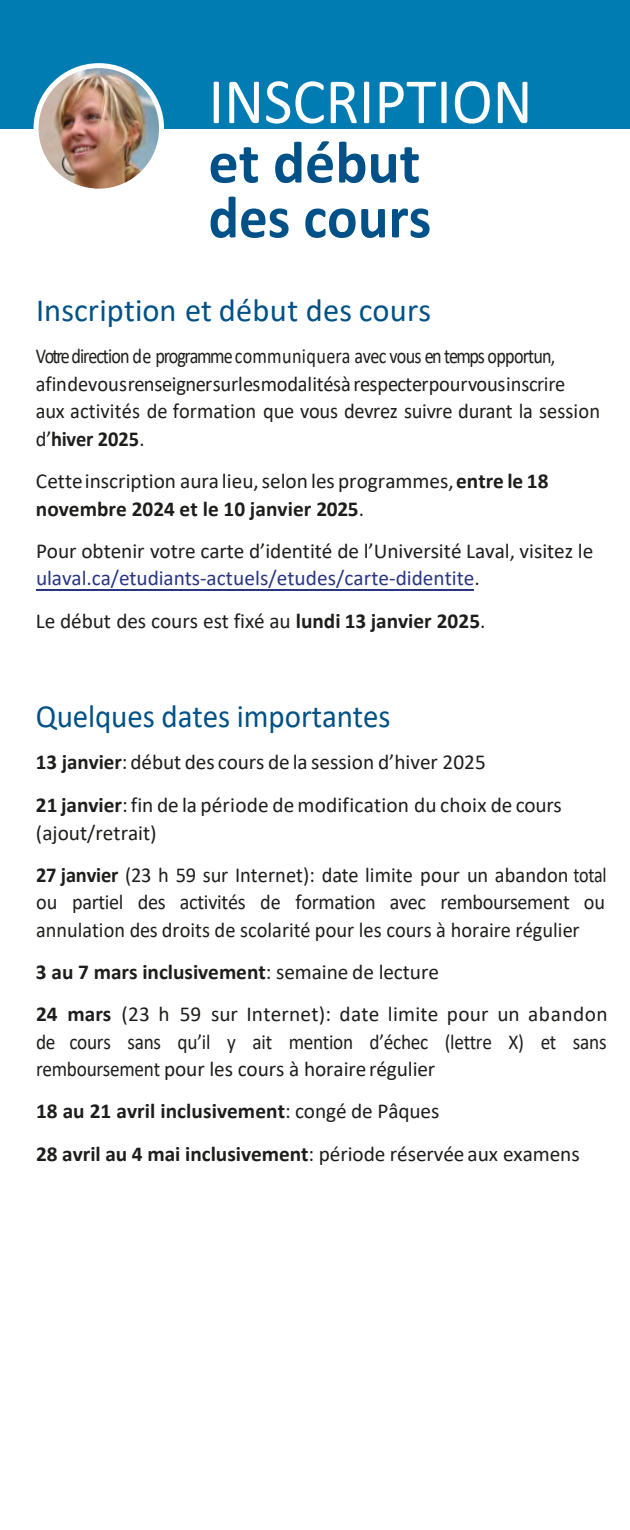
<style>
.page{position:relative;width:630px;height:1530px;background:#fff}
.page>*{position:absolute;margin:0;border:0;box-sizing:border-box;transform-origin:0 0}
.t1{font:65px "Calibri";color:#fff;scale:.95 1}
.t2{font:700 60px/55px "Calibri";color:#005187}
.t3{font:32.5px "Calibri";letter-spacing:-.005em;color:#005187}
.t4{font:32.5px "Calibri";letter-spacing:-.005em;color:#005187;scale:.96 1}
.t5{font:21.25px/27.5px "Calibri";letter-spacing:-.005em;color:#1d1d1b}
.t6{font:21.25px/27.5px "Calibri";letter-spacing:-.005em;color:#1d1d1b;scale:.85 1}
.t7{font:21.25px/27.5px "Calibri";letter-spacing:-.005em;color:#1d1d1b;scale:.95 1}
.t8{font:21.25px/27.5px "Calibri";letter-spacing:-.005em;color:#1d1d1b;scale:.91 1}
.s1{font-weight:700}
.s2{color:#283583}
</style>
<div class="page">
<div style="left:0;top:0;width:630px;height:128px;background:#007cb3"></div>
<img style="left:36px;top:66px;width:126px;height:125px;border-radius:63px">
<div style="left:34px;top:63px;width:130px;height:131px;border:5px solid #fff;border-radius:50%"></div>
<hr style="left:37px;top:589px;width:437px;height:2px;background:#283583">
<h1 class="t1" style="left:209px;top:56px;width:343px">INSCRIPTION</h1>
<h2 class="t2" style="left:209px;top:134px;width:224px">et début des cours</h2>
<h3 class="t3" style="left:36px;top:288px;width:397px">Inscription et début des cours</h3>
<p class="t6" style="left:36px;top:342px;width:665px">Votredirection de programmecommuniquera avec vous en temps opportun, afindevousrenseignersurlesmodalitésà respecterpourvousinscrire<br>aux activités de formation que vous devrez suivre durant la session d’<span class="s1">hiver 202</span><span class="s1">5</span>.</p>
<p class="t5" style="left:36px;top:467px;width:514px">Cette inscription aura lieu, selon les programmes, <span class="s1">entre le</span> <span class="s1">18 </span><span class="s1">novembre 202</span><span class="s1">4</span> <span class="s1">et le</span> <span class="s1">10</span> <span class="s1">janvier 202</span><span class="s1">5</span>.</p>
<p class="t5" style="left:36px;top:536px;width:559px">Pour obtenir votre carte d’identité de l’Université Laval, visitez le <span class="s2">ulaval.ca/etudiants-actuels/etudes/carte-didentite</span>.</p>
<p class="t5" style="left:36px;top:606px;width:451px">Le début des cours est fixé au <span class="s1">lundi 13</span> <span class="s1">janvier 202</span><span class="s1">5</span>.</p>
<h3 class="t4" style="left:36px;top:694px;width:371px">Quelques dates importantes</h3>
<p class="t5" style="left:36px;top:739px;width:528px;line-height:43.5px"><span class="s1">1</span><span class="s1">3</span> <span class="s1">janvier</span>: début des cours de la session d’hiver 2025<br><span class="s1">21</span> <span class="s1">janvier</span>: fin de la période demodification du choix de cours</p>
<p class="t5" style="left:36px;top:811px;width:572px;line-height:42px">(ajout/retrait)<br><span class="s1">27</span> <span class="s1">janvier</span> (23 h 59 sur Internet): date limite pour un abandon total</p>
<p class="t7" style="left:36px;top:888px;width:601px">ou partiel des activités de formation avec remboursement ou annulation des droits de scolarité pour les cours à horaire régulier</p>
<p class="t5" style="left:36px;top:950px;width:573px;line-height:42.2px"><span class="s1">3</span> <span class="s1">au</span> <span class="s1">7</span> <span class="s1">mars inclusivement</span>: semaine de lecture<br><span class="s1">2</span><span class="s1">4</span> <span class="s1">mars</span> (23 h 59 sur Internet): date limite pour un abandon</p>
<p class="t8" style="left:36px;top:1027px;width:628px">de cours sans qu’il y ait mention d’échec (lettre X) et sans remboursement pour les cours à horairerégulier</p>
<p class="t5" style="left:36px;top:1090px;width:545px;line-height:42.5px"><span class="s1">18</span> <span class="s1">au</span> <span class="s1">21</span> <span class="s1">avril inclusivement</span>: congé de Pâques<br><span class="s1">2</span><span class="s1">8</span> <span class="s1">avril</span> <span class="s1">au 4 mai</span> <span class="s1">inclusivement</span>: période réservée aux examens</p>
</div>
